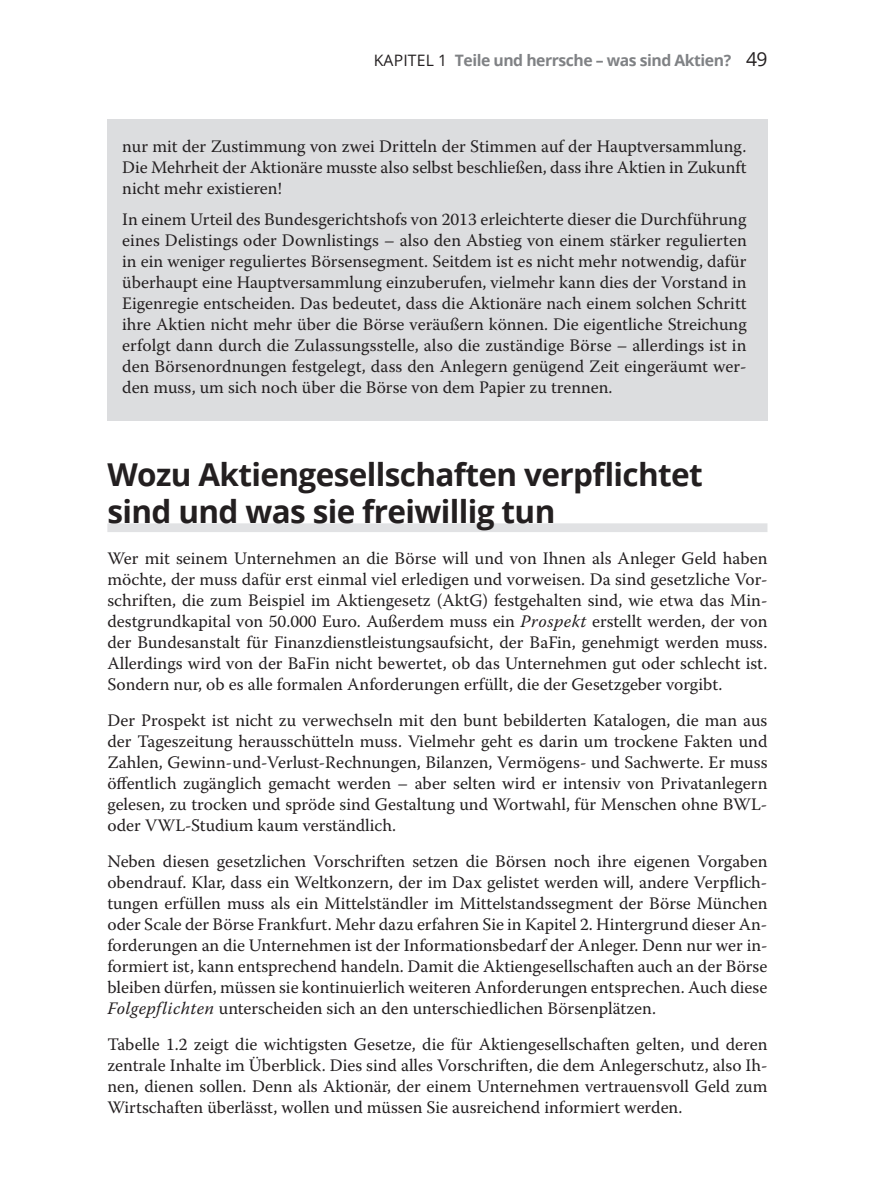
<style>
.page{position:relative;width:871px;height:1192px;background:#fff}
.page>*{position:absolute;margin:0;border:0;box-sizing:border-box;transform-origin:0 0}
.t1{font:700 31.5px/37.8px "Open Sans";letter-spacing:-.02em;color:#231f20}
.t2{font:17.5px/21px "Warnock Pro";color:#231f20;text-align:justify}
.t3{font:700 15.75px "Open Sans";letter-spacing:-.03em;color:#808285}
.s1{font-weight:400;color:#231f20}
.s2{font-weight:400;font-size:19.25px;color:#231f20}
.s3{font-style:italic}
</style>
<div class="page">
<div style="left:107px;top:523px;width:660px;height:9px;background:#e1e2e4"></div>
<div style="left:107px;top:120px;width:660px;height:301px;background:#dcdddf"></div>
<p class="t3" style="left:374px;top:49px;width:395px"><span class="s1">KAPITEL 1</span> Teile und herrsche – was sind Aktien? <span class="s2">49</span></p>
<p class="t2" style="left:122px;top:135px;width:626px">nur mit der Zustimmung von zwei Dritteln der Stimmen auf der Hauptversammlung.<br>Die Mehrheit der Aktionäre musste also selbst beschließen, dass ihre Aktien in Zukunft nicht mehr existieren!</p>
<p class="t2" style="left:122px;top:208px;width:626px">In einem Urteil des Bundesgerichtshofs von 2013 erleichterte dieser die Durchführung eines Delistings oder Downlistings – also den Abstieg von einem stärker regulierten in ein weniger reguliertes Börsensegment. Seitdem ist es nicht mehr notwendig, dafür überhaupt eine Hauptversammlung einzuberufen, vielmehr kann dies der Vorstand in Eigenregie entscheiden. Das bedeutet, dass die Aktionäre nach einem solchen Schritt ihre Aktien nicht mehr über die Börse veräußern können. Die eigentliche Streichung erfolgt dann durch die Zulassungsstelle, also die zuständige Börse – allerdings ist in den Börsenordnungen festgelegt, dass den Anlegern genügend Zeit eingeräumt wer&shy;den muss, um sich noch über die Börse von dem Papier zu trennen.</p>
<h1 class="t1" style="left:107px;top:454px;width:597px">Wozu Aktiengesellschaften verpflichtet sind und was sie freiwillig tun</h1>
<p class="t2" style="left:107px;top:547px;width:661px">Wer mit seinem Unternehmen an die Börse will und von Ihnen als Anleger Geld haben möchte, der muss dafür erst einmal viel erledigen und vorweisen. Da sind gesetzliche Vor&shy;schriften, die zum Beispiel im Aktiengesetz (AktG) festgehalten sind, wie etwa das Min&shy;destgrundkapital von 50.000 Euro. Außerdem muss ein <span class="s3">Prospekt</span> erstellt werden, der von der Bundesanstalt für Finanzdienstleistungsaufsicht, der BaFin, genehmigt werden muss.<br>Allerdings wird von der BaFin nicht bewertet, ob das Unternehmen gut oder schlecht ist.<br>Sondern nur, ob es alle formalen Anforderungen erfüllt, die der Gesetzgeber vorgibt.</p>
<p class="t2" style="left:107px;top:709px;width:661px">Der Prospekt ist nicht zu verwechseln mit den bunt bebilderten Katalogen, die man aus der Tageszeitung herausschütteln muss. Vielmehr geht es darin um trockene Fakten und Zahlen, Gewinn-und-Verlust-Rechnungen, Bilanzen, Vermögens- und Sachwerte. Er muss öffentlich zugänglich gemacht werden – aber selten wird er intensiv von Privatanlegern gelesen, zu trocken und spröde sind Gestaltung und Wortwahl, für Menschen ohne BWL&shy;oder VWL-Studium kaum verständlich.</p>
<p class="t2" style="left:107px;top:850px;width:661px">Neben diesen gesetzlichen Vorschriften setzen die Börsen noch ihre eigenen Vorgaben obendrauf. Klar, dass ein Weltkonzern, der im Dax gelistet werden will, andere Verpflich&shy;tungen erfüllen muss als ein Mittelständler im Mittelstandssegment der Börse München oder Scale der Börse Frankfurt. Mehr dazu erfahren Sie in Kapitel 2. Hintergrund dieser An&shy;forderungen an die Unternehmen ist der Informationsbedarf der Anleger. Denn nur wer in&shy;formiert ist, kann entsprechend handeln. Damit die Aktiengesellschaften auch an der Börse bleiben dürfen, müssen sie kontinuierlich weiteren Anforderungen entsprechen. Auch diese <span class="s3">Folgepflichten</span> unterscheiden sich an den unterschiedlichen Börsenplätzen.</p>
<p class="t2" style="left:107px;top:1033px;width:661px">Tabelle 1.2 zeigt die wichtigsten Gesetze, die für Aktiengesellschaften gelten, und deren zentrale Inhalte im Überblick. Dies sind alles Vorschriften, die dem Anlegerschutz, also Ih&shy;nen, dienen sollen. Denn als Aktionär, der einem Unternehmen vertrauensvoll Geld zum Wirtschaften überlässt, wollen und müssen Sie ausreichend informiert werden.</p>
</div>
